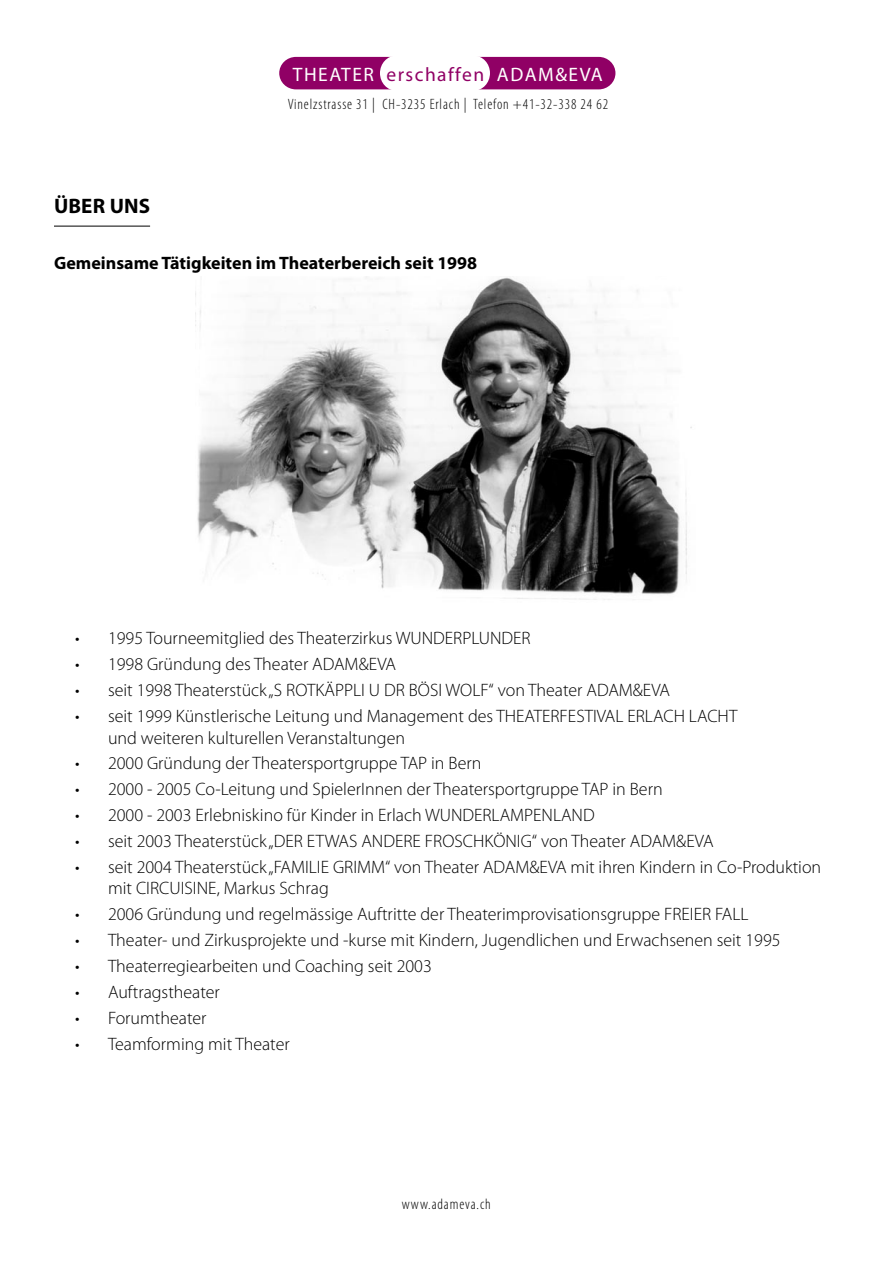
<style>
.page{position:relative;width:893px;height:1263px;background:#fff}
.page>*{position:absolute;margin:0;border:0;box-sizing:border-box;transform-origin:0 0}
.Titel{font:700 21px "Myriad Pro";letter-spacing:.005em;color:#000}
.t1{font:19.5px "Myriad";letter-spacing:.075em;color:#fff}
.Textkörper-Einzug{font:300 18px/21.6px "Myriad Pro";color:#000}
.Textkörper-Einzug-2{font:700 18px "Myriad Pro";color:#000}
.t2{font:300 condensed 15px "Myriad Pro";letter-spacing:.06em;color:#000}
.s1{color:#900065}
</style>
<div class="page">
<div style="left:279px;top:57px;width:336px;height:32px;background:#900065"></div>
<div style="left:380px;top:56px;width:110px;height:35px;background:#fff;border-radius:17px"></div>
<hr style="left:54px;top:226px;width:96px;height:1px;background:#000">
<img style="left:197px;top:276px;width:495px;height:324px">
<p class="t1" style="left:293px;top:64px;width:311px">THEATER <span class="s1">erschaffen</span> ADAM&amp;EVA</p>
<p class="Titel" style="left:54px;top:194px;width:98px">ÜBER UNS</p>
<p class="t2" style="left:288px;top:96px;width:322px">Vinelzstrasse 31 | CH-3235 Erlach | Telefon +41-32-338 24 62</p>
<p class="Textkörper-Einzug-2" style="left:54px;top:252px;width:425px">Gemeinsame Tätigkeiten im Theaterbereich seit 1998</p>
<p class="Textkörper-Einzug" style="left:75px;top:628px;width:457px">• 1995 Tourneemitglied des Theaterzirkus WUNDERPLUNDER</p>
<p class="Textkörper-Einzug" style="left:75px;top:654px;width:322px">• 1998 Gründung des Theater ADAM&amp;EVA</p>
<p class="Textkörper-Einzug" style="left:75px;top:679px;width:596px">• seit 1998 Theaterstück „S ROTKÄPPLI U DR BÖSI WOLF“ von Theater ADAM&amp;EVA</p>
<p class="Textkörper-Einzug" style="left:108px;top:705px;width:631px;text-indent:-33px">• seit 1999 Künstlerische Leitung und Management des THEATERFESTIVAL ERLACH LACHT und weiteren kulturellen Veranstaltungen</p>
<p class="Textkörper-Einzug" style="left:75px;top:753px;width:408px">• 2000 Gründung der Theatersportgruppe TAP in Bern</p>
<p class="Textkörper-Einzug" style="left:75px;top:779px;width:589px">• 2000 - 2005 Co-Leitung und SpielerInnen der Theatersportgruppe TAP in Bern</p>
<p class="Textkörper-Einzug" style="left:75px;top:804px;width:521px">• 2000 - 2003 Erlebniskino für Kinder in Erlach WUNDERLAMPENLAND</p>
<p class="Textkörper-Einzug" style="left:75px;top:830px;width:640px">• seit 2003 Theaterstück „DER ETWAS ANDERE FROSCHKÖNIG“ von Theater ADAM&amp;EVA</p>
<p class="Textkörper-Einzug" style="left:108px;top:856px;width:715px;text-indent:-33px">• seit 2004 Theaterstück „FAMILIE GRIMM“ von Theater ADAM&amp;EVA mit ihren Kindern in Co-Produktion mit CIRCUISINE, Markus Schrag</p>
<p class="Textkörper-Einzug" style="left:75px;top:904px;width:675px">• 2006 Gründung und regelmässige Auftritte der Theaterimprovisationsgruppe FREIER FALL</p>
<p class="Textkörper-Einzug" style="left:75px;top:929px;width:707px">• Theater- und Zirkusprojekte und -kurse mit Kindern, Jugendlichen und Erwachsenen seit 1995</p>
<p class="Textkörper-Einzug" style="left:75px;top:955px;width:358px">• Theaterregiearbeiten und Coaching seit 2003</p>
<p class="Textkörper-Einzug" style="left:75px;top:981px;width:146px">• Auftragstheater</p>
<p class="Textkörper-Einzug" style="left:75px;top:1007px;width:133px">• Forumtheater</p>
<p class="Textkörper-Einzug" style="left:75px;top:1033px;width:216px">• Teamforming mit Theater</p>
<p class="t2" style="left:402px;top:1196px;width:91px">www.adameva.ch</p>
</div>
